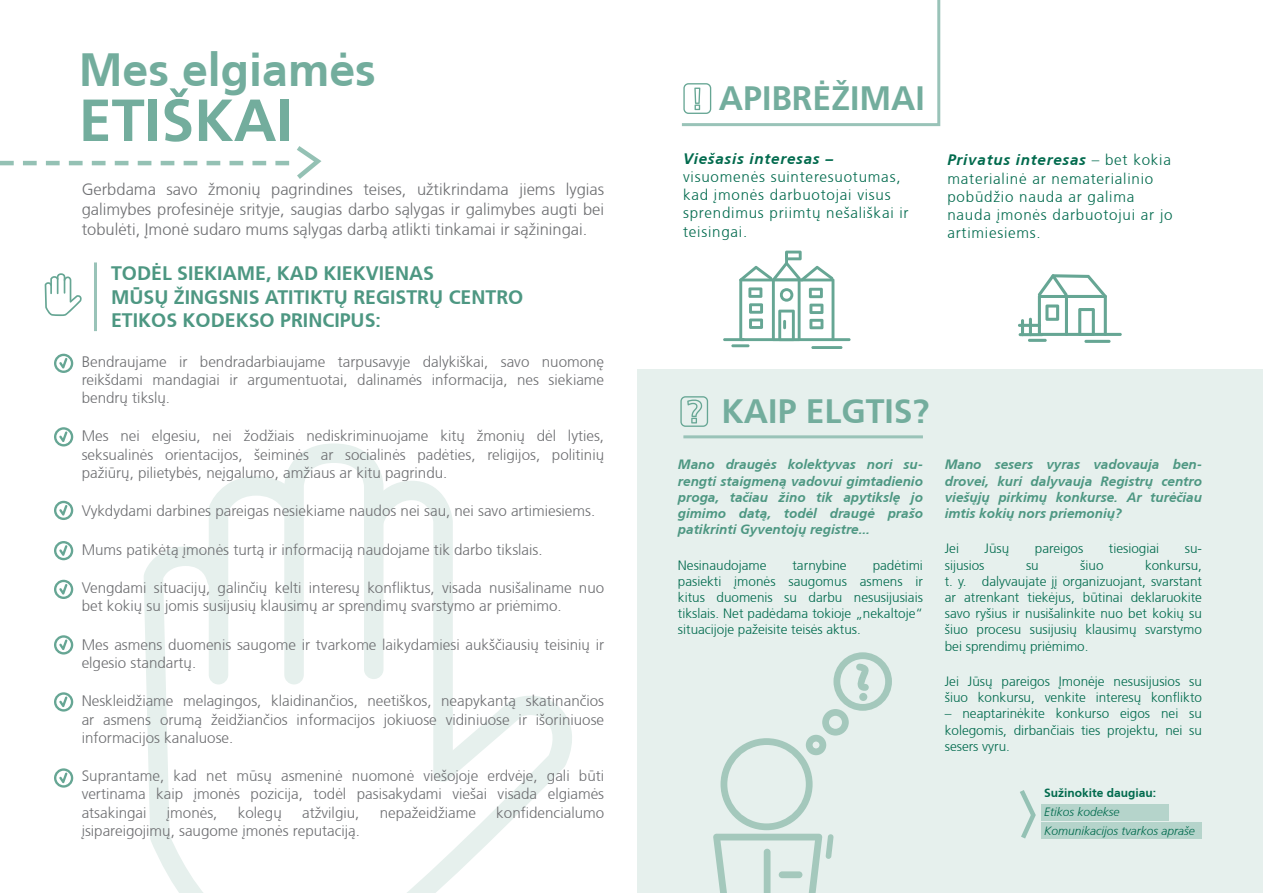
<style>
.page{position:relative;width:1263px;height:893px;background:#fff}
.page>*{position:absolute;margin:0;border:0;box-sizing:border-box;transform-origin:0 0}
.t1{font:700 59.4px "Frutiger CE";color:#73ad9d}
.t2{font:700 46.5px "Frutiger CE";color:#73ad9d}
.t3{font:700 33.75px "Frutiger CE";color:#73ad9d}
.t4{font:700 19.5px/23.5px "Frutiger CE";color:#4d9782}
.t5{font:300 16.5px/19.8px "Frutiger CE";color:#6d6e71;text-align:justify}
.t6{font:300 15.15px/18.1px "Frutiger CE";color:#6d6e71;text-align:justify}
.t7{font:300 15.15px/18.1px "Frutiger CE";letter-spacing:.05em;color:#006a4d}
.t8{font:italic 700 15.15px "Frutiger CE";letter-spacing:.05em;color:#006a4d}
.t9{font:300 13.5px/16.2px "Frutiger CE";color:#006a4d;text-align:justify}
.t10{font:italic 700 13.5px/16.2px "Frutiger CE";color:#4d9782;text-align:justify}
.t11{font:italic 300 12px/19.2px "Frutiger CE";color:#006a4d}
.t12{font:700 12px "Frutiger CE";color:#006a4d}
.s1{font-weight:700;font-style:italic}
</style>
<div class="page">
<svg style="left:209px;top:443px;width:244px;height:103px"></svg>
<svg style="left:144px;top:546px;width:428px;height:347px"></svg>
<div style="left:638px;top:370px;width:625px;height:523px;background:#e6f0ed"></div>
<svg style="left:680px;top:396px;width:28px;height:31px"></svg>
<svg style="left:682px;top:0;width:259px;height:127px"></svg>
<svg style="left:54px;top:354px;width:19px;height:19px"></svg>
<svg style="left:54px;top:427px;width:19px;height:19px"></svg>
<svg style="left:54px;top:501px;width:19px;height:19px"></svg>
<svg style="left:54px;top:541px;width:19px;height:19px"></svg>
<svg style="left:54px;top:580px;width:19px;height:19px"></svg>
<svg style="left:54px;top:635px;width:19px;height:19px"></svg>
<svg style="left:54px;top:692px;width:19px;height:20px"></svg>
<svg style="left:54px;top:768px;width:19px;height:20px"></svg>
<hr style="left:683px;top:435px;width:240px;height:3px;background:#99c3b8">
<svg style="left:739px;top:251px;width:95px;height:90px"></svg>
<hr style="left:723px;top:338px;width:22px;height:3px;background:#66a694">
<hr style="left:831px;top:338px;width:19px;height:3px;background:#66a694">
<hr style="left:811px;top:346px;width:31px;height:3px;background:#66a694">
<hr style="left:731px;top:344px;width:18px;height:3px;background:#66a694">
<svg style="left:1038px;top:274px;width:69px;height:62px"></svg>
<hr style="left:1065px;top:295px;width:3px;height:41px;background:#66a694;border-radius:2px">
<hr style="left:1104px;top:333px;width:18px;height:3px;background:#66a694;border-radius:2px">
<hr style="left:1018px;top:333px;width:25px;height:3px;background:#66a694;border-radius:2px">
<hr style="left:1029px;top:318px;width:3px;height:18px;background:#66a694;border-radius:2px">
<hr style="left:1021px;top:319px;width:3px;height:17px;background:#66a694;border-radius:2px">
<hr style="left:1018px;top:324px;width:23px;height:3px;background:#66a694;border-radius:2px">
<hr style="left:1084px;top:340px;width:26px;height:3px;background:#66a694;border-radius:2px">
<hr style="left:1028px;top:339px;width:19px;height:3px;background:#66a694;border-radius:2px">
<svg style="left:45px;top:273px;width:37px;height:43px"></svg>
<hr style="left:94px;top:262px;width:3px;height:69px;background:#99c3b8">
<svg style="left:0;top:146px;width:322px;height:33px"></svg>
<svg style="left:1020px;top:790px;width:16px;height:49px"></svg>
<div style="left:1041px;top:804px;width:127px;height:17px;background:#b5d4cb"></div>
<div style="left:1041px;top:822px;width:161px;height:17px;background:#b5d4cb"></div>
<svg style="left:713px;top:652px;width:179px;height:241px"></svg>
<h2 class="t2" style="left:79px;top:42px;width:299px">Mes elgiamės</h2>
<h1 class="t1" style="left:79px;top:85px;width:216px">ETIŠKAI</h1>
<p class="t5" style="left:82px;top:179px;width:524px">Gerbdama savo žmonių pagrindines teises, užtikrindama jiems lygias galimybes profesinėje srityje, saugias darbo sąlygas ir galimybes augti bei tobulėti, Įmonė sudaro mums sąlygas darbą atlikti tinkamai ir sąžiningai.</p>
<p class="t4" style="left:111px;top:261px;width:414px">TODĖL SIEKIAME, KAD KIEKVIENAS<br>MŪSŲ ŽINGSNIS ATITIKTŲ REGISTRŲ CENTRO<br>ETIKOS KODEKSO PRINCIPUS:</p>
<p class="t6" style="left:82px;top:352px;width:524px">Bendraujame ir bendradarbiaujame tarpusavyje dalykiškai, savo nuomonę reikšdami mandagiai ir argumentuotai, dalinamės informacija, nes siekiame bendrų tikslų.</p>
<p class="t6" style="left:82px;top:427px;width:524px">Mes nei elgesiu, nei žodžiais nediskriminuojame kitų žmonių dėl lyties, seksualinės orientacijos, šeiminės ar socialinės padėties, religijos, politinių pažiūrų, pilietybės, neįgalumo, amžiaus ar kitu pagrindu.</p>
<p class="t6" style="left:82px;top:502px;width:515px">Vykdydami darbines pareigas nesiekiame naudos nei sau, nei savo artimiesiems.</p>
<p class="t6" style="left:82px;top:540px;width:462px">Mums patikėtą įmonės turtą ir informaciją naudojame tik darbo tikslais.</p>
<p class="t6" style="left:82px;top:579px;width:524px">Vengdami situacijų, galinčių kelti interesų konfliktus, visada nusišaliname nuo bet kokių su jomis susijusių klausimų ar sprendimų svarstymo ar priėmimo.</p>
<p class="t6" style="left:82px;top:635px;width:524px">Mes asmens duomenis saugome ir tvarkome laikydamiesi aukščiausių teisinių ir elgesio standartų.</p>
<p class="t6" style="left:82px;top:692px;width:524px">Neskleidžiame melagingos, klaidinančios, neetiškos, neapykantą skatinančios ar asmens orumą žeidžiančios informacijos jokiuose vidiniuose ir išoriniuose informacijos kanaluose.</p>
<p class="t6" style="left:82px;top:767px;width:524px">Suprantame, kad net mūsų asmeninė nuomonė viešojoje erdvėje, gali būti vertinama kaip įmonės pozicija, todėl pasisakydami viešai visada elgiamės atsakingai</p>
<p class="t6" style="left:167px;top:803px;width:52px">įmonės,</p>
<p class="t6" style="left:238px;top:803px;width:45px">kolegų</p>
<p class="t6" style="left:302px;top:803px;width:59px">atžvilgiu,</p>
<p class="t6" style="left:380px;top:803px;width:98px">nepažeidžiame</p>
<p class="t6" style="left:496px;top:803px;width:109px">konfidencialumo</p>
<p class="t6" style="left:82px;top:821px;width:280px">įsipareigojimų, saugome įmonės reputaciją.</p>
<h3 class="t3" style="left:719px;top:78px;width:208px">APIBRĖŽIMAI</h3>
<p class="t8" style="left:683px;top:150px;width:151px">Viešasis interesas –</p>
<p class="t7" style="left:683px;top:168px;width:227px">visuomenės suinteresuotumas, kad įmonės darbuotojai visus sprendimus priimtų nešališkai ir teisingai.</p>
<p class="t7" style="left:947px;top:151px;width:227px"><span class="s1">Privatus interesas</span> – bet kokia materialinė ar nematerialinio pobūdžio nauda ar galima nauda įmonės darbuotojui ar jo artimiesiems.</p>
<h3 class="t3" style="left:721px;top:391px;width:209px">KAIP ELGTIS?</h3>
<p class="t10" style="left:678px;top:456px;width:246px">Mano draugės kolektyvas nori su&shy;rengti staigmeną vadovui gimtadienio proga, tačiau žino tik apytikslę jo gimimo datą, todėl draugė prašo patikrinti Gyventojų registre...</p>
<p class="t9" style="left:678px;top:557px;width:90px">Nesinaudojame</p>
<p class="t9" style="left:792px;top:557px;width:56px">tarnybine</p>
<p class="t9" style="left:678px;top:557px;width:246px;text-indent:195px">padėtimi pasiekti įmonės saugomus asmens ir kitus duomenis su darbu nesusijusiais tikslais. Net padėdama tokioje „nekaltoje“ situacijoje pažeisite teisės aktus.</p>
<p class="t10" style="left:945px;top:456px;width:259px">Mano sesers vyras vadovauja ben&shy;drovei, kuri dalyvauja Registrų centro viešųjų pirkimų konkurse. Ar turėčiau imtis kokių nors priemonių?</p>
<p class="t9" style="left:945px;top:540px;width:16px">Jei</p>
<p class="t9" style="left:984px;top:540px;width:26px">Jūsų</p>
<p class="t9" style="left:1035px;top:540px;width:50px">pareigos</p>
<p class="t9" style="left:1109px;top:540px;width:52px">tiesiogiai</p>
<p class="t9" style="left:1185px;top:540px;width:19px">su-</p>
<p class="t9" style="left:945px;top:557px;width:41px">sijusios</p>
<p class="t9" style="left:1026px;top:557px;width:14px">su</p>
<p class="t9" style="left:1080px;top:557px;width:25px">šiuo</p>
<p class="t9" style="left:945px;top:557px;width:259px;text-indent:200px">konkursu, t. y. dalyvaujate jį organizuojant, svarstant ar atrenkant tiekėjus, būtinai deklaruokite savo ryšius ir nusišalinkite nuo bet kokių su šiuo procesu susijusių klausimų svarstymo bei sprendimų priėmimo.</p>
<p class="t9" style="left:945px;top:673px;width:259px">Jei Jūsų pareigos Įmonėje nesusijusios su šiuo konkursu, venkite interesų konflikto</p>
<p class="t9" style="left:945px;top:705px;width:259px">– neaptarinėkite konkurso eigos nei su kolegomis, dirbančiais ties projektu, nei su sesers vyru.</p>
<p class="t12" style="left:1044px;top:785px;width:114px">Sužinokite daugiau:</p>
<p class="t11" style="left:1044px;top:802px;width:152px">Etikos kodekse<br>Komunikacijos tvarkos apraše</p>
</div>
